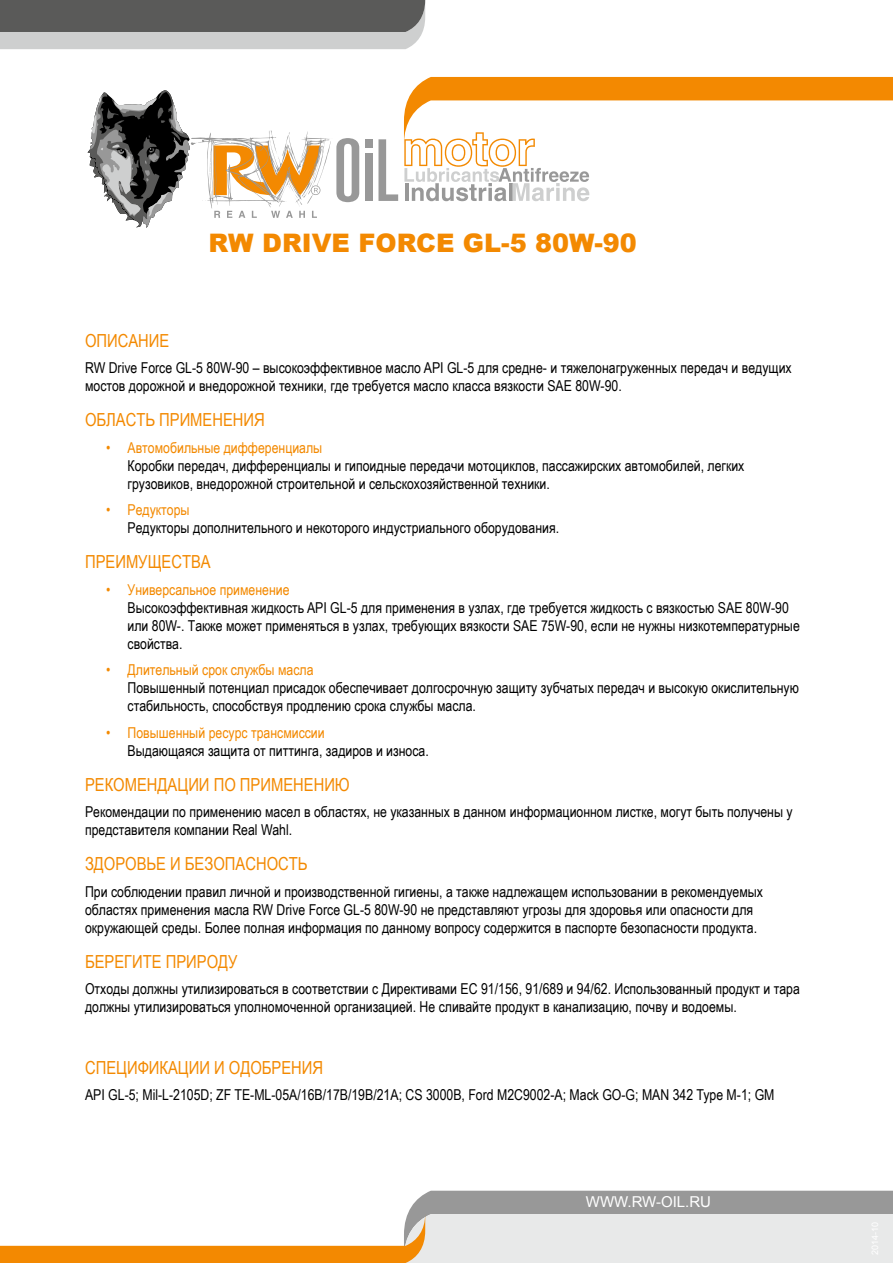
<style>
.page{position:relative;width:893px;height:1263px;background:#fff}
.page>*{position:absolute;margin:0;border:0;box-sizing:border-box;transform-origin:0 0}
.t1{font:900 25.5px "Arial";color:#f38901}
.t2{font:18px "Arial Narrow";color:#f38901}
.t3{font:15px/18px "Arial Narrow";color:#000}
.t4{font:15px "Arial Narrow";color:#f38901}
.t5{font:15px "Arial";color:#fff}
</style>
<div class="page">
<svg style="left:0;top:1191px;width:893px;height:72px"></svg>
<svg style="left:88px;top:90px;width:271px;height:138px"></svg>
<svg style="left:378px;top:139px;width:20px;height:62px"></svg>
<div style="left:365px;top:139px;width:8px;height:9px;background:#989898"></div>
<div style="left:365px;top:153px;width:8px;height:48px;background:#989898"></div>
<svg style="left:404px;top:77px;width:489px;height:124px"></svg>
<svg style="left:0;top:0;width:425px;height:49px;background:#838382"></svg>
<h1 class="t1" style="left:208px;top:224px;width:430px">RW DRIVE FORCE GL-5 80W-90</h1>
<p class="t2" style="left:85px;top:327px;width:86px">Описание</p>
<p class="t3" style="left:85px;top:358px;width:708px">RW Drive Force GL-5 80W-90 – высокоэффективное масло API GL-5 для средне- и тяжелонагруженных передач и ведущих мостов дорожной и внедорожной техники, где требуется масло класса вязкости SAE 80W-90.</p>
<p class="t2" style="left:85px;top:407px;width:181px">Область применения</p>
<p class="t4" style="left:106px;top:436px;width:218px">• Автомобильные дифференциалы</p>
<p class="t3" style="left:128px;top:456px;width:618px">Коробки передач, дифференциалы и гипоидные передачи мотоциклов, пассажирских автомобилей, легких грузовиков, внедорожной строительной и сельскохозяйственной техники.</p>
<p class="t4" style="left:106px;top:499px;width:85px">• Редукторы</p>
<p class="t3" style="left:128px;top:518px;width:433px">Редукторы дополнительного и некоторого индустриального оборудования.</p>
<p class="t2" style="left:85px;top:549px;width:127px">Преимущества</p>
<p class="t4" style="left:106px;top:578px;width:185px">• Универсальное применение</p>
<p class="t3" style="left:128px;top:598px;width:674px">Высокоэффективная жидкость API GL-5 для применения в узлах, где требуется жидкость с вязкостью SAE 80W-90 или 80W-. Также может применяться в узлах, требующих вязкости SAE 75W-90, если не нужны низкотемпературные свойства.</p>
<p class="t4" style="left:106px;top:659px;width:209px">• Длительный срок службы масла</p>
<p class="t3" style="left:128px;top:678px;width:673px">Повышенный потенциал присадок обеспечивает долгосрочную защиту зубчатых передач и высокую окислительную стабильность, способствуя продлению срока службы масла.</p>
<p class="t4" style="left:106px;top:721px;width:220px">• Повышенный ресурс трансмиссии</p>
<p class="t3" style="left:128px;top:741px;width:303px">Выдающаяся защита от питтинга, задиров и износа.</p>
<p class="t2" style="left:85px;top:771px;width:266px">Рекомендации по применению</p>
<p class="t3" style="left:85px;top:802px;width:709px">Рекомендации по применению масел в областях, не указанных в данном информационном листке, могут быть получены у представителя компании Real Wahl.</p>
<p class="t2" style="left:85px;top:851px;width:224px">Здоровье и безопасность</p>
<p class="t3" style="left:85px;top:882px;width:680px">При соблюдении правил личной и производственной гигиены, а также надлежащем использовании в рекомендуемых областях применения масла RW Drive Force GL-5 80W-90 не представляют угрозы для здоровья или опасности для окружающей среды. Более полная информация по данному вопросу содержится в паспорте безопасности продукта.</p>
<p class="t2" style="left:85px;top:948px;width:154px">Берегите природу</p>
<p class="t3" style="left:85px;top:979px;width:716px">Отходы должны утилизироваться в соответствии с Директивами EC 91/156, 91/689 и 94/62. Использованный продукт и тара должны утилизироваться уполномоченной организацией. Не сливайте продукт в канализацию, почву и водоемы.</p>
<p class="t2" style="left:85px;top:1054px;width:240px">Спецификации и одобрения</p>
<p class="t3" style="left:85px;top:1085px;width:691px">API GL-5; Mil-L-2105D; ZF TE-ML-05A/16B/17B/19B/21A; CS 3000B, Ford M2C9002-A; Mack GO-G; MAN 342 Type M-1; GM</p>
<p class="t5" style="left:586px;top:1192px;width:127px">WWW.RW-OIL.RU</p>
</div>
